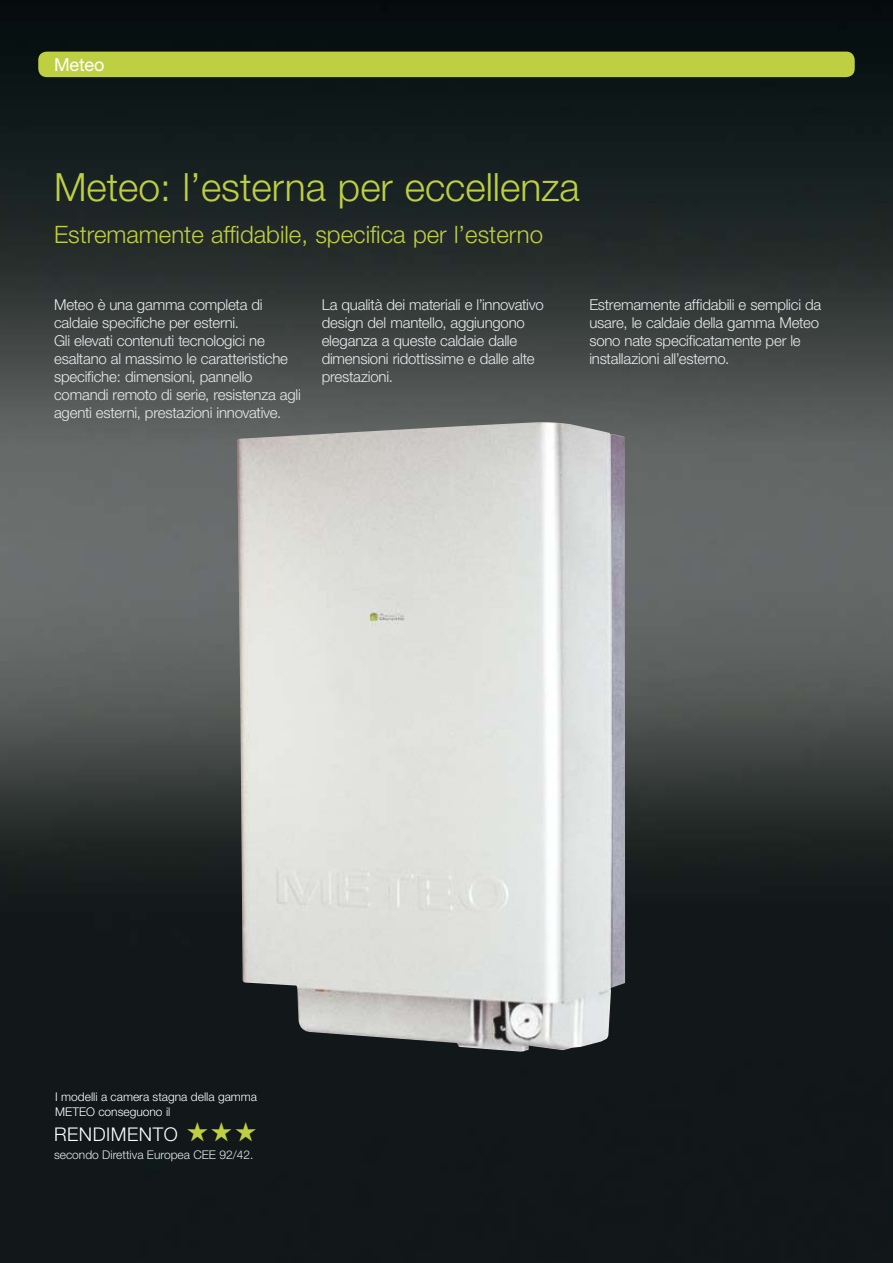
<style>
.page{position:relative;width:893px;height:1263px;background:#fff}
.page>*{position:absolute;margin:0;border:0;box-sizing:border-box;transform-origin:0 0}
.t1{font:300 39px "Helvetica Neue";color:#bed041}
.t2{font:300 24px "Helvetica Neue";color:#bed041}
.t3{font:300 18.9px "Helvetica Neue";letter-spacing:.03em;color:#fff}
.t4{font:18px "Helvetica Neue";letter-spacing:-.005em;color:#fff}
.t5{font:300 15px/18px "Helvetica Neue";letter-spacing:-.015em;color:#e8ebed}
.t6{font:300 12px/15px "Helvetica Neue";color:#fff}
.t7{font:300 12px "Helvetica Neue";color:#e8ebed}
.s1{color:#bed041}
</style>
<div class="page">
<img style="left:0;top:0;width:893px;height:1263px">
<div style="left:38px;top:52px;width:817px;height:25px;background:#bed041;border-radius:9px"></div>
<img style="left:237px;top:422px;width:388px;height:629px">
<p class="t4" style="left:54px;top:53px;width:52px">Meteo</p>
<h1 class="t1" style="left:54px;top:163px;width:527px">Meteo: l’esterna per eccellenza</h1>
<h2 class="t2" style="left:54px;top:220px;width:491px">Estremamente affidabile, specifica per l’esterno</h2>
<p class="t5" style="left:54px;top:295px;width:248px">Meteo è una gamma completa di caldaie specifiche per esterni.<br>Gli elevati contenuti tecnologici ne esaltano al massimo le caratteristiche specifiche: dimensioni, pannello comandi remoto di serie, resistenza agli agenti esterni, prestazioni innovative.</p>
<p class="t5" style="left:322px;top:295px;width:224px">La qualità dei materiali e l’innovativo design del mantello, aggiungono eleganza a queste caldaie dalle dimensioni ridottissime e dalle alte prestazioni.</p>
<p class="t5" style="left:589px;top:295px;width:234px">Estremamente affidabili e semplici da usare, le caldaie della gamma Meteo sono nate specificatamente per le installazioni all’esterno.</p>
<p class="t6" style="left:55px;top:1089px;width:203px">I modelli a camera stagna della gamma<br>METEO conseguono il</p>
<p class="t3" style="left:54px;top:1122px;width:204px">RENDIMENTO <span class="s1">★★</span> <span class="s1">★</span></p>
<p class="t7" style="left:54px;top:1148px;width:201px">secondo Direttiva Europea CEE 92/42.</p>
</div>
